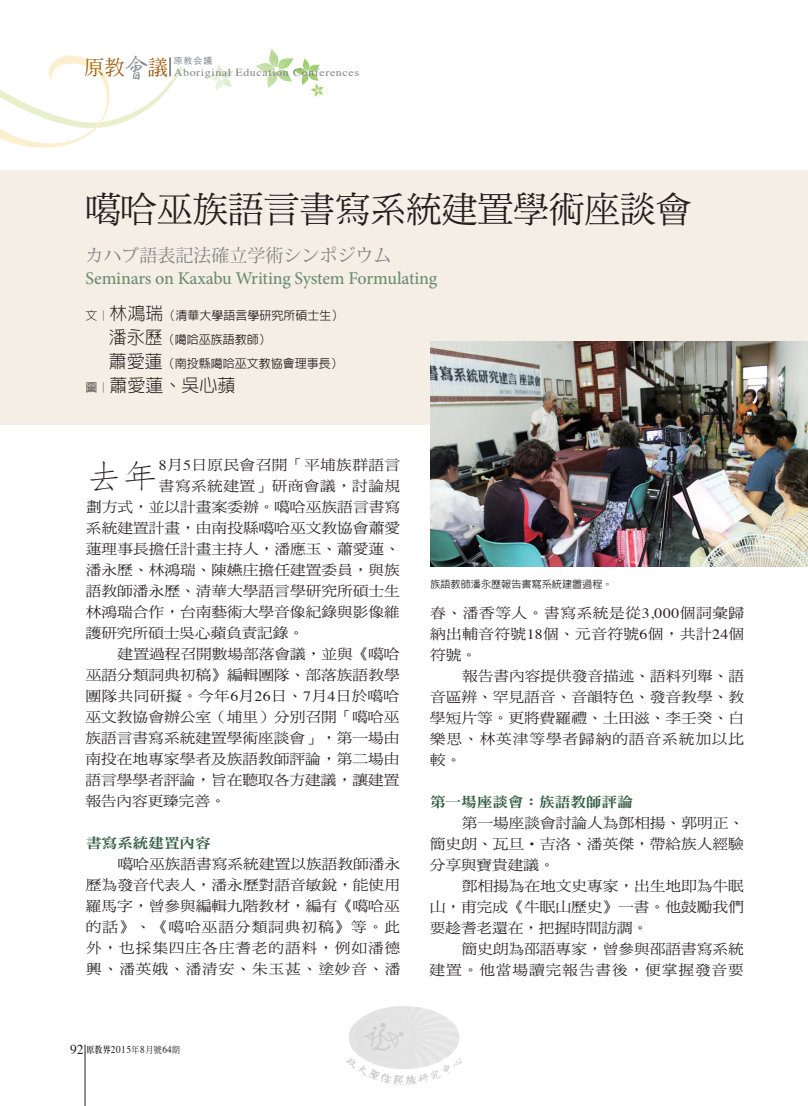
<style>
.page{position:relative;width:808px;height:1106px;background:#fff}
.page>*{position:absolute;margin:0;border:0;box-sizing:border-box;transform-origin:0 0}
.t1{font:36px "DF Ming Std W5";letter-spacing:-.01em;color:#231f20}
.t2{font:300 33px "AR Fang Song B5";color:#231f20;scale:1.11 1}
.t3{font:500 18px "Minion Pro";letter-spacing:-.015em;color:#6c8e71}
.t4{font:18px "Koz Min Pro";color:#808285}
.t5{font:300 18px "AR Hei B5";color:#231f20}
.t6{font:14.1px/21px "DF Ming Std W5";letter-spacing:-.005em;color:#231f20;text-align:justify;scale:1.11 1}
.t7{font:14.1px "DF Ming Std W5";letter-spacing:.02em;color:#231f20;scale:1.11 1}
.t8{font:14.1px "DF Ming Std W9";letter-spacing:-.01em;color:#365f45;scale:1.11 1}
.t9{font:14.1px "DF Ming Std W5";letter-spacing:.025em;color:#231f20;scale:1.11 1}
.t10{font:500 12px/24px "AR Hei B5";color:#231f20}
.t11{font:10.8px "Times";letter-spacing:.05em;color:#808285;scale:1.11 1}
.t12{font:10.5px "Times";letter-spacing:.05em;color:#231f20;scale:.9 1}
.t13{font:500 10.2px "AR Hei B5";color:#231f20}
.t14{font:9px "Heisei Kaku Go Std W3";color:#808285}
.s1{font-family:"AR Xing Shu B5";font-weight:500;font-size:27.75px}
.s2{font-weight:300}
.s3{font-weight:300;font-size:18px}
.s4{font-size:12px}
.s5{font-family:"Times"}
.s6{font-size:13.5px}
.s7{font-family:"AR Ming B5";font-weight:800;font-size:9px}
.s8{font-family:"DF Ming Std W5";font-size:9px}
</style>
<div class="page">
<svg style="left:256px;top:49px;width:68px;height:48px"></svg>
<svg style="left:208px;top:65px;width:25px;height:26px"></svg>
<hr style="left:85px;top:1044px;width:1px;height:62px;background:#231f20">
<svg style="left:0;top:55px;width:182px;height:93px"></svg>
<div style="left:0;top:170px;width:808px;height:255px;background:#f5eee5"></div>
<img style="left:431px;top:341px;width:377px;height:226px">
<img style="left:347px;top:1006px;width:114px;height:78px">
<p class="t11" style="left:84px;top:63px;width:249px"><sup>原教</sup><span class="s1">會</span><sup>議</sup> Aboriginal Education Conferences</p>
<p class="t14" style="left:174px;top:55px;width:40px">原教会議</p>
<h1 class="t1" style="left:85px;top:190px;width:608px">噶哈巫族語言書寫系統建置學術座談會</h1>
<p class="t4" style="left:85px;top:242px;width:326px">カハブ語表記法確立学術シンポジウム　</p>
<p class="t3" style="left:85px;top:266px;width:353px">Seminars on Kaxabu Writing System Formulating</p>
<p class="t10" style="left:109px;top:303px;width:236px;text-indent:-23px"><span class="s2">文︱</span><span class="s3">林鴻瑞</span>（清華大學語言學研究所碩士生）<span class="s3">潘永歷</span>（噶哈巫族語教師）<br><span class="s3">蕭愛蓮</span>（南投縣噶哈巫文教協會理事長）</p>
<p class="t5" style="left:85px;top:376px;width:152px"><span class="s4">圖︱</span>蕭愛蓮、吳心蘋</p>
<h2 class="t2" style="left:86px;top:460px;width:67px">去年</h2>
<p class="t7" style="left:159px;top:457px;width:219px"><span class="s5">8</span>月<span class="s5">5</span>日原民會召開「平埔族群語言</p>
<p class="t9" style="left:159px;top:478px;width:219px">書寫系統建置」研商會議，討論規</p>
<p class="t6" style="left:86px;top:496px;width:284px">劃方式，並以計畫案委辦。噶哈巫族語言書寫</p>
<p class="t6" style="left:86px;top:517px;width:284px">系統建置計畫，由南投縣噶哈巫文教協會蕭愛</p>
<p class="t6" style="left:86px;top:538px;width:284px">蓮理事長擔任計畫主持人，潘應玉、蕭愛蓮、</p>
<p class="t6" style="left:86px;top:559px;width:284px">潘永歷、林鴻瑞、陳嬿庄擔任建置委員，與族</p>
<p class="t6" style="left:86px;top:580px;width:284px">語教師潘永歷、清華大學語言學研究所碩士生</p>
<p class="t6" style="left:86px;top:601px;width:284px">林鴻瑞合作，台南藝術大學音像紀錄與影像維</p>
<p class="t6" style="left:86px;top:622px;width:198px">護研究所碩士吳心蘋負責記錄。</p>
<p class="t6" style="left:118px;top:643px;width:256px">建置過程召開數場部落會議，並與《噶哈</p>
<p class="t6" style="left:86px;top:664px;width:284px">巫語分類詞典初稿》編輯團隊、部落族語教學</p>
<p class="t7" style="left:86px;top:688px;width:284px">團隊共同研擬。今年<span class="s5">6</span>月<span class="s5">26</span>日、<span class="s5">7</span>月<span class="s5">4</span>日於噶哈</p>
<p class="t6" style="left:86px;top:706px;width:284px">巫文教協會辦公室（埔里）分別召開「噶哈巫</p>
<p class="t6" style="left:85px;top:727px;width:284px">族語言書寫系統建置學術座談會」，第一場由</p>
<p class="t6" style="left:85px;top:748px;width:284px">南投在地專家學者及族語教師評論，第二場由</p>
<p class="t6" style="left:85px;top:769px;width:284px">語言學學者評論，旨在聽取各方建議，讓建置</p>
<p class="t6" style="left:85px;top:790px;width:128px">報告內容更臻完善。</p>
<p class="t8" style="left:86px;top:835px;width:114px">書寫系統建置內容</p>
<p class="t6" style="left:86px;top:853px;width:285px;text-indent:32px">噶哈巫族語書寫系統建置以族語教師潘永歷為發音代表人，潘永歷對語音敏銳，能使用羅馬字，曾參與編輯九階教材，編有《噶哈巫的話》、《噶哈巫語分類詞典初稿》等。此外，也採集四庄各庄耆老的語料，例如潘德興、潘英娥、潘清安、朱玉甚、塗妙音、潘</p>
<p class="t12" style="left:70px;top:1039px;width:124px"><span class="s6">92</span> <span class="s7">原教界</span>2015<span class="s8">年</span>8<span class="s8">月號</span>64<span class="s8">期</span></p>
<p class="t13" style="left:430px;top:579px;width:184px">族語教師潘永歷報告書寫系統建置過程。</p>
<p class="t6" style="left:430px;top:602px;width:285px">春、潘香等人。書寫系統是從<span class="s5">3,000</span>個詞彙歸納出輔音符號<span class="s5">18</span>個、元音符號<span class="s5">6</span>個，共計<span class="s5">24</span>個符號。</p>
<p class="t6" style="left:430px;top:665px;width:285px;text-indent:32px">報告書內容提供發音描述、語料列舉、語音區辨、罕見語音、音韻特色、發音教學、教學短片等。更將費羅禮、土田滋、李壬癸、白樂思、林英津等學者歸納的語音系統加以比較。</p>
<p class="t8" style="left:430px;top:794px;width:184px">第一場座談會：族語教師評論</p>
<p class="t6" style="left:430px;top:812px;width:285px;text-indent:32px">第一場座談會討論人為鄧相揚、郭明正、簡史朗、瓦旦‧吉洛、潘英傑，帶給族人經驗分享與寶貴建議。</p>
<p class="t6" style="left:430px;top:875px;width:285px;text-indent:32px">鄧相揚為在地文史專家，出生地即為牛眠山，甫完成《牛眠山歷史》一書。他鼓勵我們要趁耆老還在，把握時間訪調。</p>
<p class="t6" style="left:430px;top:938px;width:285px;text-align:right">簡史朗為邵語專家，曾參與邵語書寫系統<br>建置。他當場讀完報告書後，便掌握發音要</p>
</div>
